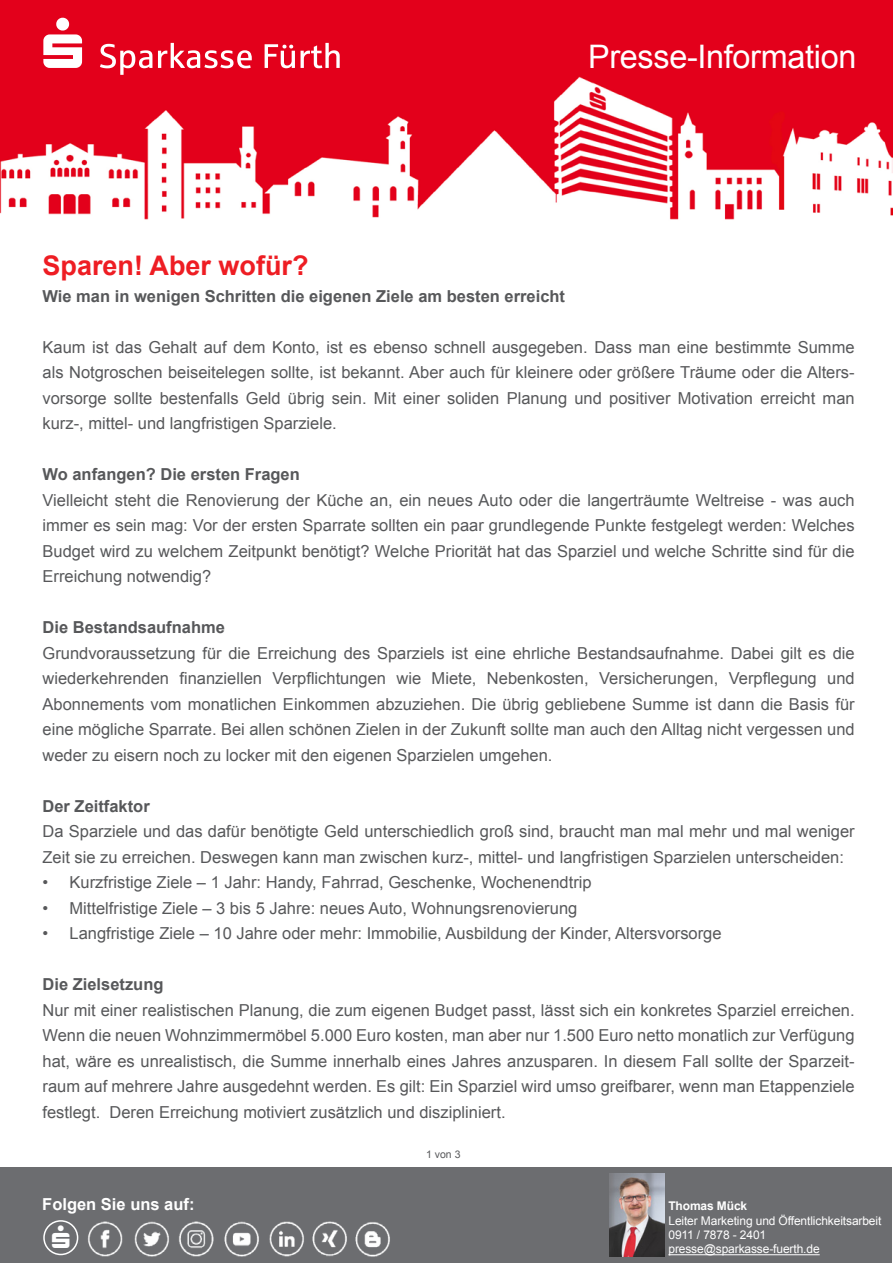
<style>
.page{position:relative;width:893px;height:1263px;background:#fff}
.page>*{position:absolute;margin:0;border:0;box-sizing:border-box;transform-origin:0 0}
.t1{font:32.4px "Arial";letter-spacing:-.01em;color:#fff}
.t2{font:700 27px "Arial";color:#ee1d23}
.t3{font:16.5px/25.5px "Arial";color:#57585a;text-align:justify}
.t4{font:700 16.5px "Arial";color:#57585a}
.t5{font:700 16.5px "Arial";color:#fff}
.t6{font:12px/14.4px "Arial";letter-spacing:-.01em;color:#fff}
.t7{font:700 12px "Arial";letter-spacing:-.01em;color:#fff}
.t8{font:10.5px "Arial";color:#57585a}
</style>
<div class="page">
<img style="left:0;top:0;width:893px;height:220px">
<div style="left:0;top:1167px;width:892px;height:96px;background:#6c6d70"></div>
<img style="left:609px;top:1174px;width:55px;height:82px">
<hr style="left:668px;top:1254px;width:152px;height:1px;background:#fff">
<img style="left:87px;top:1221px;width:36px;height:36px">
<img style="left:134px;top:1221px;width:35px;height:36px">
<img style="left:179px;top:1221px;width:35px;height:36px">
<img style="left:224px;top:1221px;width:35px;height:36px">
<img style="left:269px;top:1221px;width:121px;height:36px">
<div style="left:43px;top:1220px;width:35px;height:35px;border:2px solid #fff;border-radius:50%"></div>
<svg style="left:43px;top:18px;width:297px;height:57px;background:#e72d43"></svg>
<h1 class="t1" style="left:588px;top:36px;width:270px">Presse-Information</h1>
<h2 class="t2" style="left:43px;top:247px;width:268px">Sparen! Aber wofür?</h2>
<p class="t4" style="left:43px;top:285px;width:524px">Wie man in wenigen Schritten die eigenen Ziele am besten erreicht</p>
<p class="t3" style="left:43px;top:334px;width:814px">Kaum ist das Gehalt auf dem Konto, ist es ebenso schnell ausgegeben. Dass man eine bestimmte Summe als Notgroschen beiseitelegen sollte, ist bekannt. Aber auch für kleinere oder größere Träume oder die Alters&shy;vorsorge sollte bestenfalls Geld übrig sein. Mit einer soliden Planung und positiver Motivation erreicht man kurz-, mittel- und langfristigen Sparziele.</p>
<p class="t4" style="left:43px;top:463px;width:259px">Wo anfangen? Die ersten Fragen</p>
<p class="t3" style="left:43px;top:487px;width:814px">Vielleicht steht die Renovierung der Küche an, ein neues Auto oder die langerträumte Weltreise - was auch immer es sein mag: Vor der ersten Sparrate sollten ein paar grundlegende Punkte festgelegt werden: Welches Budget wird zu welchem Zeitpunkt benötigt? Welche Priorität hat das Sparziel und welche Schritte sind für die Erreichung notwendig?</p>
<p class="t4" style="left:43px;top:616px;width:184px">Die Bestandsaufnahme</p>
<p class="t3" style="left:43px;top:640px;width:814px">Grundvoraussetzung für die Erreichung des Sparziels ist eine ehrliche Bestandsaufnahme. Dabei gilt es die wiederkehrenden finanziellen Verpflichtungen wie Miete, Nebenkosten, Versicherungen, Verpflegung und Abonnements vom monatlichen Einkommen abzuziehen. Die übrig gebliebene Summe ist dann die Basis für eine mögliche Sparrate. Bei allen schönen Zielen in der Zukunft sollte man auch den Alltag nicht vergessen und weder zu eisern noch zu locker mit den eigenen Sparzielen umgehen.</p>
<p class="t4" style="left:43px;top:795px;width:109px">Der Zeitfaktor</p>
<p class="t3" style="left:43px;top:819px;width:814px">Da Sparziele und das dafür benötigte Geld unterschiedlich groß sind, braucht man mal mehr und mal weniger<br>Zeit sie zu erreichen. Deswegen kann man zwischen kurz-, mittel- und langfristigen Sparzielen unterscheiden:</p>
<p class="t3" style="left:43px;top:870px;width:551px">• Kurzfristige Ziele – 1 Jahr: Handy, Fahrrad, Geschenke, Wochenendtrip</p>
<p class="t3" style="left:43px;top:895px;width:536px">• Mittelfristige Ziele – 3 bis 5 Jahre: neues Auto, Wohnungsrenovierung</p>
<p class="t3" style="left:43px;top:921px;width:681px">• Langfristige Ziele – 10 Jahre oder mehr: Immobilie, Ausbildung der Kinder, Altersvorsorge</p>
<p class="t4" style="left:43px;top:973px;width:123px">Die Zielsetzung</p>
<p class="t3" style="left:43px;top:997px;width:814px">Nur mit einer realistischen Planung, die zum eigenen Budget passt, lässt sich ein konkretes Sparziel erreichen.<br>Wenn die neuen Wohnzimmermöbel 5.000 Euro kosten, man aber nur 1.500 Euro netto monatlich zur Verfügung hat, wäre es unrealistisch, die Summe innerhalb eines Jahres anzusparen. In diesem Fall sollte der Sparzeit&shy;raum auf mehrere Jahre ausgedehnt werden. Es gilt: Ein Sparziel wird umso greifbarer, wenn man Etappenziele festlegt. Deren Erreichung motiviert zusätzlich und diszipliniert.</p>
<p class="t8" style="left:426px;top:1147px;width:36px">1 von 3</p>
<p class="t5" style="left:42px;top:1193px;width:154px">Folgen Sie uns auf:</p>
<p class="t7" style="left:668px;top:1198px;width:80px">Thomas Mück</p>
<p class="t6" style="left:668px;top:1213px;width:214px">Leiter Marketing und Öffentlichkeitsarbeit<br>0911 / 7878 - 2401 presse@sparkasse-fuerth.de</p>
</div>
